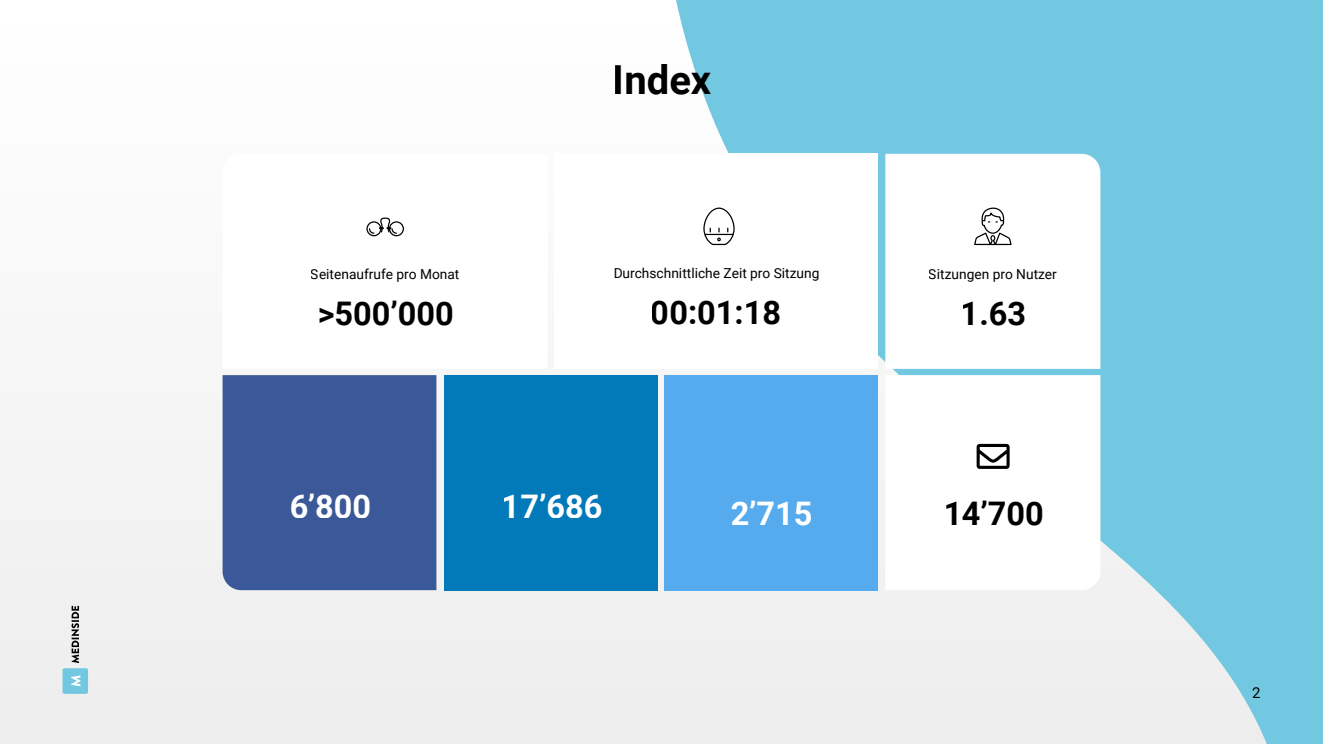
<style>
.page{position:relative;width:1323px;height:744px;background:#fff}
.page>*{position:absolute;margin:0;border:0;box-sizing:border-box;transform-origin:0 0}
.t1{font:700 40px "Roboto";color:#000}
.t2{font:700 32.5px "Roboto";color:#000}
.t3{font:700 32.5px "Roboto";color:#fff}
.t4{font:15px "Roboto";color:#000}
.t5{font:13.75px "Roboto";color:#000}
</style>
<div class="page">
<div style="left:0;top:0;width:1322px;height:744px;background:#fafafa"></div>
<svg style="left:670px;top:0;width:652px;height:744px;fill:#73c8e1"></svg>
<div style="left:554px;top:154px;width:324px;height:215px;background:#fff"></div>
<svg style="left:885px;top:154px;width:215px;height:215px"></svg>
<div style="left:222px;top:375px;width:214px;height:215px;background:#3b5898"></div>
<div style="left:444px;top:375px;width:214px;height:215px;background:#0279b9"></div>
<div style="left:664px;top:375px;width:214px;height:215px;background:#56abee"></div>
<svg style="left:885px;top:375px;width:215px;height:215px"></svg>
<div style="left:366px;top:221px;width:15px;height:15px;border:1px solid #000;border-radius:50%"></div>
<div style="left:389px;top:221px;width:15px;height:15px;border:1px solid #000;border-radius:50%"></div>
<svg style="left:368px;top:217px;width:30px;height:17px"></svg>
<svg style="left:973px;top:207px;width:39px;height:40px"></svg>
<svg style="left:703px;top:207px;width:32px;height:39px"></svg>
<svg style="left:976px;top:444px;width:33px;height:25px"></svg>
<div style="left:62px;top:668px;width:26px;height:26px;background:#73c8e1;border-radius:2px"></div>
<svg style="left:71px;top:606px;width:8px;height:57px"></svg>
<svg style="left:71px;top:675px;width:10px;height:11px"></svg>
<p class="t5" style="left:311px;top:264px;width:150px">Seitenaufrufe pro Monat</p>
<h2 class="t2" style="left:318px;top:291px;width:138px">&gt;500’000</h2>
<h1 class="t1" style="left:612px;top:51px;width:100px">Index</h1>
<p class="t5" style="left:613px;top:263px;width:207px">Durchschnittliche Zeit pro Sitzung</p>
<h2 class="t2" style="left:650px;top:289px;width:132px">00:01:18</h2>
<p class="t5" style="left:928px;top:264px;width:130px">Sitzungen pro Nutzer</p>
<h2 class="t2" style="left:960px;top:291px;width:67px">1.63</h2>
<h2 class="t3" style="left:289px;top:483px;width:84px">6’800</h2>
<h2 class="t3" style="left:501px;top:483px;width:102px">17’686</h2>
<h2 class="t3" style="left:730px;top:491px;width:84px">2’715</h2>
<h2 class="t2" style="left:943px;top:491px;width:102px">14’700</h2>
<p class="t4" style="left:1252px;top:682px;width:10px">2</p>
</div>
